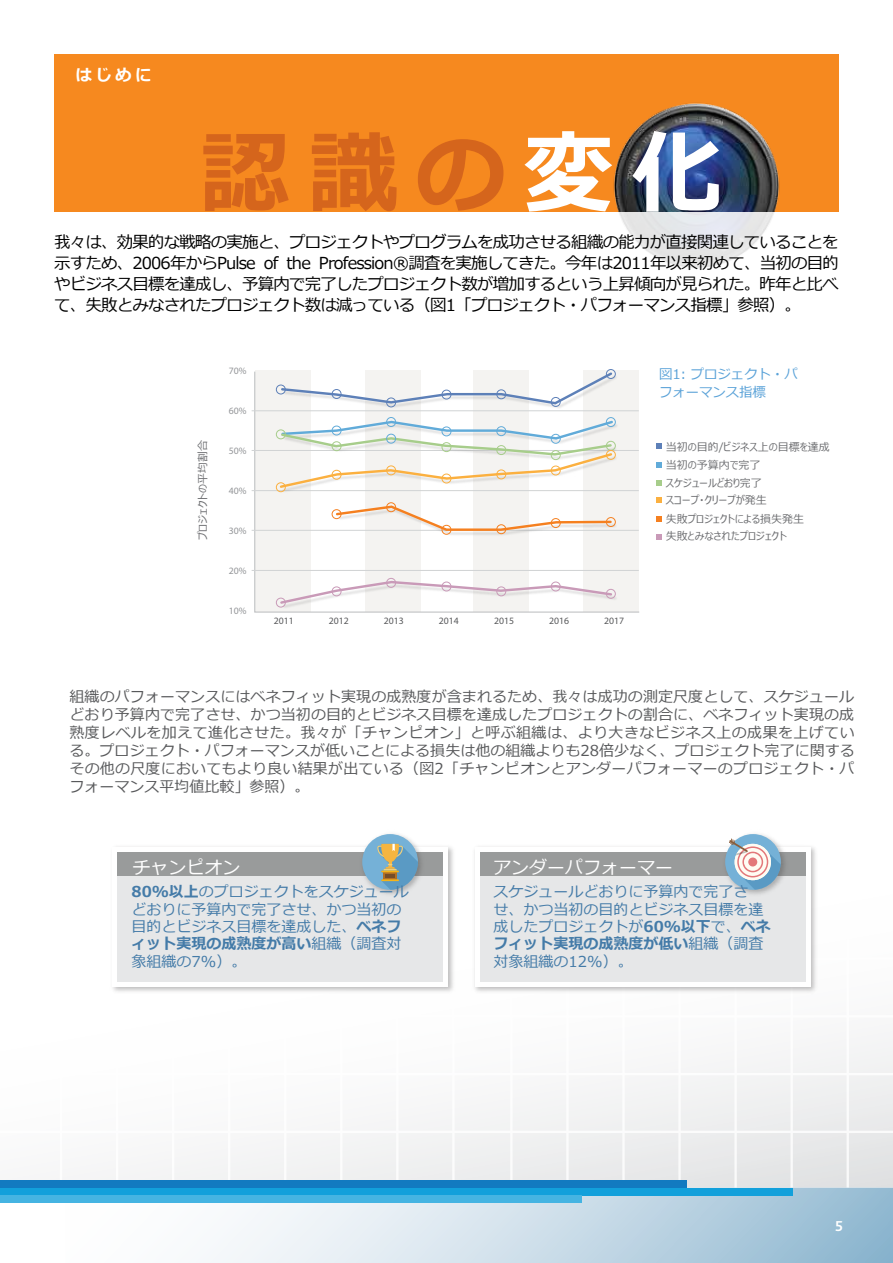
<style>
.page{position:relative;width:893px;height:1263px;background:#fff}
.page>*{position:absolute;margin:0;border:0;box-sizing:border-box;transform-origin:0 0}
.t1{font:700 90px "Meiryo";letter-spacing:.2em;color:#d5651c}
.t2{font:18px "Meiryo";color:#fff}
.t3{font:16.5px/21px "Meiryo";letter-spacing:-.05em;color:#000;text-align:justify}
.t4{font:700 16.5px "Meiryo";color:#fff}
.t5{font:15px/18px "Meiryo";letter-spacing:.015em;color:#58595b;text-align:justify}
.t6{font:15px/17.2px "Meiryo";color:#447ba8}
.t7{font:700 15px "Bliss 2";color:#fff}
.t8{font:13.5px/18px "Meiryo";letter-spacing:-.01em;color:#5aa2d8}
.t9{font:10.95px/18.6px "Meiryo UI";color:#6d6e71}
.t10{font:9.75px "Myriad Pro";color:#58595b}
.t11{font:9.75px "Myriad Pro";color:#939598}
.s1{color:#fff}
.s2{font-weight:700}
</style>
<div class="page">
<svg style="left:95px;top:1039px;width:798px;height:149px;fill:#f5f5f5"></svg>
<svg style="left:210px;top:1188px;width:683px;height:75px;background:#c5d9e6"></svg>
<div style="left:0;top:1180px;width:687px;height:8px;background:#127ac0"></div>
<div style="left:0;top:1188px;width:793px;height:7px;background:#12a0db"></div>
<div style="left:0;top:1195px;width:582px;height:8px;background:#45b4e2"></div>
<div style="left:54px;top:54px;width:785px;height:157px;background:#f6891f"></div>
<img style="left:602px;top:103px;width:188px;height:109px">
<svg style="left:619px;top:212px;width:155px;height:56px;fill:#e6e8eb"></svg>
<svg style="left:254px;top:371px;width:385px;height:242px"></svg>
<hr style="left:252px;top:410px;width:387px;height:1px;background:#d1d3d4">
<hr style="left:252px;top:570px;width:387px;height:1px;background:#d1d3d4">
<hr style="left:252px;top:450px;width:387px;height:1px;background:#d1d3d4">
<hr style="left:252px;top:490px;width:387px;height:1px;background:#d1d3d4">
<hr style="left:252px;top:530px;width:387px;height:1px;background:#d1d3d4">
<svg style="left:656px;top:443px;width:5px;height:5px"></svg>
<svg style="left:656px;top:516px;width:5px;height:6px"></svg>
<svg style="left:656px;top:534px;width:5px;height:6px"></svg>
<svg style="left:656px;top:498px;width:5px;height:5px"></svg>
<svg style="left:656px;top:480px;width:5px;height:5px"></svg>
<svg style="left:656px;top:462px;width:5px;height:6px"></svg>
<img style="left:280px;top:373px;width:339px;height:237px">
<svg style="left:280px;top:370px;width:334px;height:36px"></svg>
<svg style="left:278px;top:419px;width:337px;height:71px"></svg>
<svg style="left:334px;top:504px;width:279px;height:28px"></svg>
<svg style="left:278px;top:580px;width:336px;height:25px"></svg>
<div style="left:276px;top:598px;width:10px;height:9px;border:1px solid #c99ab8;border-radius:50%"></div>
<div style="left:332px;top:587px;width:9px;height:9px;border:1px solid #c99ab8;border-radius:50%"></div>
<div style="left:606px;top:589px;width:10px;height:10px;border:1px solid #c99ab8;border-radius:50%"></div>
<div style="left:496px;top:587px;width:10px;height:9px;border:1px solid #c99ab8;border-radius:50%"></div>
<div style="left:442px;top:582px;width:9px;height:9px;border:1px solid #c99ab8;border-radius:50%"></div>
<div style="left:551px;top:582px;width:9px;height:9px;border:1px solid #c99ab8;border-radius:50%"></div>
<div style="left:276px;top:430px;width:10px;height:9px;border:1px solid #a7cd8b;border-radius:50%"></div>
<div style="left:332px;top:441px;width:9px;height:10px;border:1px solid #a7cd8b;border-radius:50%"></div>
<div style="left:606px;top:441px;width:10px;height:10px;border:1px solid #a7cd8b;border-radius:50%"></div>
<div style="left:496px;top:445px;width:10px;height:10px;border:1px solid #a7cd8b;border-radius:50%"></div>
<div style="left:442px;top:442px;width:9px;height:10px;border:1px solid #a7cd8b;border-radius:50%"></div>
<div style="left:551px;top:450px;width:9px;height:10px;border:1px solid #a7cd8b;border-radius:50%"></div>
<div style="left:386px;top:578px;width:10px;height:10px;border:1px solid #c99ab8;border-radius:50%"></div>
<div style="left:276px;top:385px;width:10px;height:9px;border:1px solid #5d80b8;border-radius:50%"></div>
<div style="left:332px;top:389px;width:9px;height:10px;border:1px solid #5d80b8;border-radius:50%"></div>
<div style="left:606px;top:369px;width:10px;height:10px;border:1px solid #5d80b8;border-radius:50%"></div>
<div style="left:496px;top:389px;width:10px;height:10px;border:1px solid #5d80b8;border-radius:50%"></div>
<div style="left:442px;top:390px;width:9px;height:9px;border:1px solid #5d80b8;border-radius:50%"></div>
<div style="left:551px;top:397px;width:9px;height:10px;border:1px solid #5d80b8;border-radius:50%"></div>
<div style="left:386px;top:398px;width:10px;height:9px;border:1px solid #5d80b8;border-radius:50%"></div>
<div style="left:332px;top:426px;width:9px;height:9px;border:1px solid #61abd9;border-radius:50%"></div>
<div style="left:606px;top:417px;width:10px;height:10px;border:1px solid #61abd9;border-radius:50%"></div>
<div style="left:496px;top:426px;width:10px;height:10px;border:1px solid #61abd9;border-radius:50%"></div>
<div style="left:442px;top:427px;width:9px;height:9px;border:1px solid #61abd9;border-radius:50%"></div>
<div style="left:551px;top:434px;width:9px;height:10px;border:1px solid #61abd9;border-radius:50%"></div>
<div style="left:386px;top:417px;width:10px;height:10px;border:1px solid #61abd9;border-radius:50%"></div>
<div style="left:386px;top:434px;width:10px;height:9px;border:1px solid #61abd9;border-radius:50%"></div>
<div style="left:276px;top:482px;width:10px;height:10px;border:1px solid #fbb040;border-radius:50%"></div>
<div style="left:332px;top:470px;width:9px;height:9px;border:1px solid #fbb040;border-radius:50%"></div>
<div style="left:606px;top:450px;width:10px;height:10px;border:1px solid #fbb040;border-radius:50%"></div>
<div style="left:496px;top:470px;width:10px;height:9px;border:1px solid #fbb040;border-radius:50%"></div>
<div style="left:442px;top:474px;width:9px;height:9px;border:1px solid #fbb040;border-radius:50%"></div>
<div style="left:551px;top:466px;width:9px;height:9px;border:1px solid #fbb040;border-radius:50%"></div>
<div style="left:386px;top:466px;width:10px;height:9px;border:1px solid #fbb040;border-radius:50%"></div>
<div style="left:332px;top:509px;width:9px;height:10px;border:1px solid #f58020;border-radius:50%"></div>
<div style="left:606px;top:517px;width:10px;height:10px;border:1px solid #f58020;border-radius:50%"></div>
<div style="left:496px;top:524px;width:10px;height:10px;border:1px solid #f58020;border-radius:50%"></div>
<div style="left:442px;top:525px;width:9px;height:10px;border:1px solid #f58020;border-radius:50%"></div>
<div style="left:551px;top:518px;width:9px;height:10px;border:1px solid #f58020;border-radius:50%"></div>
<div style="left:386px;top:502px;width:10px;height:10px;border:1px solid #f58020;border-radius:50%"></div>
<img style="left:113px;top:846px;width:340px;height:146px">
<div style="left:113px;top:847px;width:335px;height:140px;background:#fff"></div>
<img style="left:474px;top:846px;width:342px;height:147px">
<div style="left:475px;top:847px;width:336px;height:140px;background:#fff"></div>
<div style="left:480px;top:852px;width:325px;height:130px;background:#e6e7e8"></div>
<div style="left:480px;top:852px;width:325px;height:24px;background:#999b9b"></div>
<img style="left:721px;top:834px;width:69px;height:61px">
<div style="left:725px;top:834px;width:56px;height:56px;background:#75b1d7;border-radius:50%"></div>
<svg style="left:729px;top:839px;width:52px;height:51px"></svg>
<div style="left:117px;top:852px;width:325px;height:130px;background:#e6e7e8"></div>
<div style="left:117px;top:852px;width:325px;height:24px;background:#999b9b"></div>
<img style="left:358px;top:834px;width:69px;height:61px">
<div style="left:362px;top:834px;width:56px;height:56px;background:#75b1d7;border-radius:50%"></div>
<svg style="left:377px;top:844px;width:41px;height:46px"></svg>
<p class="t4" style="left:76px;top:63px;width:77px">はじめに</p>
<h1 class="t1" style="left:200px;top:111px;width:523px">認識の<span class="s1">変化</span></h1>
<p class="t3" style="left:54px;top:232px;width:786px">我々は、効果的な戦略の実施と、プロジェクトやプログラムを成功させる組織の能力が直接関連していることを示すため、2006年からPulse of the Profession®調査を実施してきた。今年は2011年以来初めて、当初の目的やビジネス目標を達成し、予算内で完了したプロジェクト数が増加するという上昇傾向が見られた。昨年と比べて、失敗とみなされたプロジェクト数は減っている（図1「プロジェクト・パフォーマンス指標」参照）。</p>
<p class="t9" style="left:194px;top:540px;width:102px;rotate:-90deg">プロジェクトの平均割合</p>
<p class="t11" style="left:229px;top:365px;width:19px">70%</p>
<p class="t11" style="left:229px;top:405px;width:19px">60%</p>
<p class="t11" style="left:229px;top:445px;width:19px">50%</p>
<p class="t11" style="left:229px;top:485px;width:19px">40%</p>
<p class="t11" style="left:229px;top:525px;width:19px">30%</p>
<p class="t11" style="left:229px;top:565px;width:19px">20%</p>
<p class="t11" style="left:229px;top:605px;width:19px">10%</p>
<p class="t10" style="left:274px;top:614px;width:22px">2011</p>
<p class="t10" style="left:329px;top:614px;width:22px">2012</p>
<p class="t10" style="left:384px;top:614px;width:22px">2013</p>
<p class="t10" style="left:439px;top:614px;width:22px">2014</p>
<p class="t10" style="left:494px;top:614px;width:22px">2015</p>
<p class="t10" style="left:549px;top:614px;width:22px">2016</p>
<p class="t10" style="left:604px;top:614px;width:22px">2017</p>
<p class="t8" style="left:659px;top:365px;width:140px">図1: プロジェクト・パフォーマンス指標</p>
<p class="t9" style="left:666px;top:438px;width:166px">当初の目的/ビジネス上の目標を達成当初の予算内で完了</p>
<p class="t9" style="left:666px;top:474px;width:102px;line-height:17.4px">スケジュールどおり完了スコープ・クリープが発生</p>
<p class="t9" style="left:666px;top:510px;width:140px">失敗プロジェクトによる損失発生</p>
<p class="t9" style="left:666px;top:528px;width:123px">失敗とみなされたプロジェクト</p>
<p class="t5" style="left:70px;top:688px;width:787px">組織のパフォーマンスにはベネフィット実現の成熟度が含まれるため、我々は成功の測定尺度として、スケジュールどおり予算内で完了させ、かつ当初の目的とビジネス目標を達成したプロジェクトの割合に、ベネフィット実現の成熟度レベルを加えて進化させた。我々が「チャンピオン」と呼ぶ組織は、より大きなビジネス上の成果を上げている。プロジェクト・パフォーマンスが低いことによる損失は他の組織よりも28倍少なく、プロジェクト完了に関するその他の尺度においてもより良い結果が出ている（図2「チャンピオンとアンダーパフォーマーのプロジェクト・パフォーマンス平均値比較」参照）。</p>
<p class="t2" style="left:133px;top:855px;width:109px">チャンピオン</p>
<p class="t2" style="left:493px;top:855px;width:181px">アンダーパフォーマー</p>
<p class="t6" style="left:132px;top:884px;width:279px"><span class="s2">80%以上</span>のプロジェクトをスケジュールどおりに予算内で完了させ、かつ当初の目的とビジネス目標を達成した、<span class="s2">ベネフィット実現の成熟度が高い</span>組織（調査対象組織の7%）。</p>
<p class="t6" style="left:494px;top:884px;width:279px">スケジュールどおりに予算内で完了さ<br>せ、かつ当初の目的とビジネス目標を達成したプロジェクトが<span class="s2">60%以下</span>で、<span class="s2">ベネフィット実現の成熟度が低い</span>組織（調査対象組織の12%）。</p>
<p class="t7" style="left:835px;top:1217px;width:9px">5</p>
</div>
